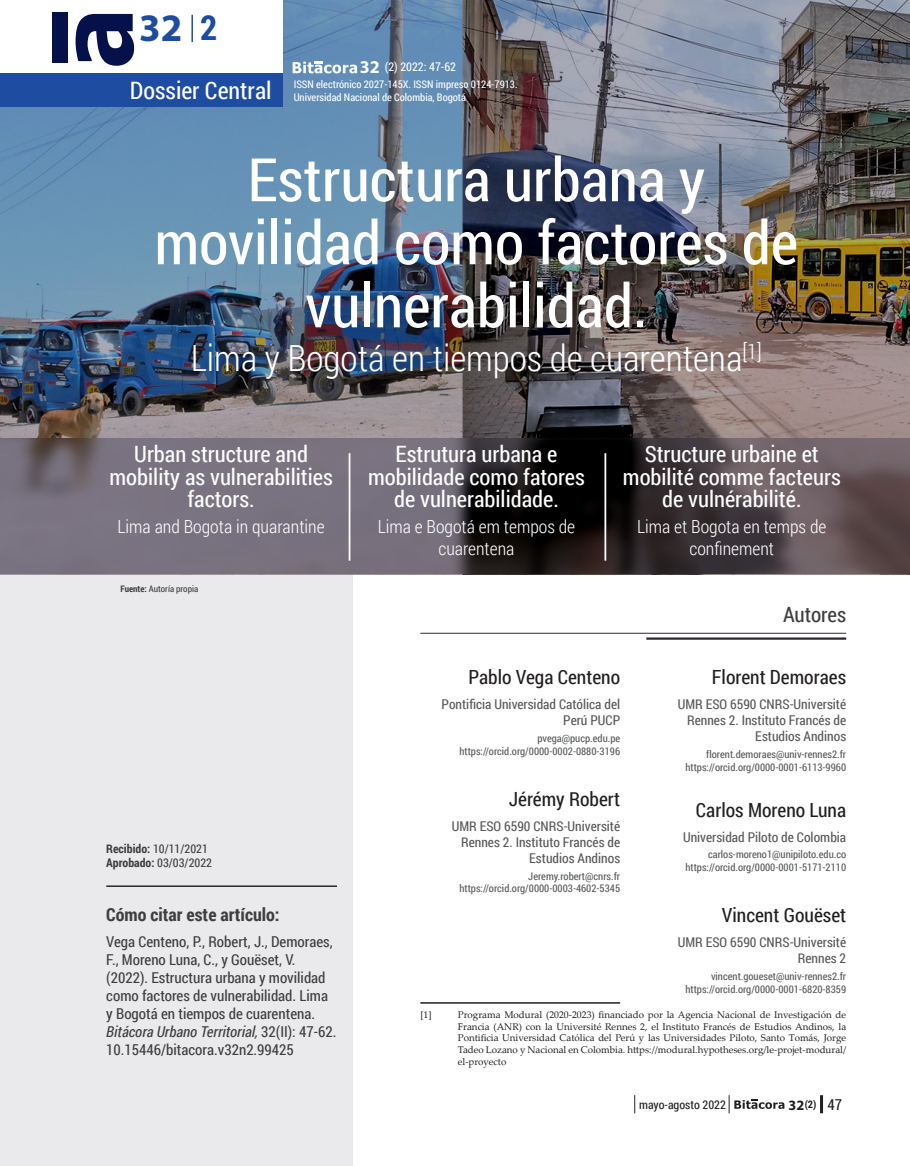
<style>
.page{position:relative;width:910px;height:1166px;background:#fff}
.page>*{position:absolute;margin:0;border:0;box-sizing:border-box;transform-origin:0 0}
.TITULO_main{font:60px/63px "Roboto Condensed";color:#fff;text-align:center}
.t1{font:700 39px "Myriad Pro";color:#1e4ca0}
.TiTULO_Secundario{font:300 36px "Roboto Condensed";color:#fff}
.t2{font:24px "Roboto Condensed";color:#fff}
.TITULO_doblado{font:22.5px/22.5px "Roboto Condensed";color:#fff;text-align:center}
.t3{font:21px "Roboto Condensed";letter-spacing:-.005em;color:#3e3e3f}
.Autor_nombre{font:19.5px "Roboto Condensed";color:#231f20}
.TITULO_SEC_doblado{font:300 18px/21.6px "Roboto Condensed";color:#fff;text-align:center}
.Como_citar_TIT{font:700 18px "Roboto Condensed";color:#3e3e3f}
.t4{font:700 18px "Myriad Pro";color:#fff}
.Como_citar{font:15px/18px "Roboto Condensed";color:#3e3e3f}
.Autor_Rol{font:13.5px/16.2px "Roboto Condensed";color:#57585a;text-align:right}
.t5{font:12px "Roboto Condensed";color:#3e3e3f}
.t6{font:12px "Roboto Condensed";color:#231f20}
.t7{font:12px "Roboto Condensed";color:#fff}
.Autor_info_http{font:10.5px "Roboto Condensed";color:#57585a}
.t8{font:10.5px/12.6px "Roboto Condensed";color:#fff}
.t9{font:700 10.5px "Roboto Condensed";color:#231f20}
.Foot_NoteText{font:9.75px/11.7px "Palatino Linotype";color:#231f20;text-align:justify}
.t10{font:9px "Roboto Condensed";color:#3e3e3f}
.s1{font-family:"Roboto Condensed";font-size:34.5px}
.s2{font-weight:700}
.s3{font-style:italic}
.s4{font-family:"Myriad Pro";font-size:14.25px}
.s5{font-weight:400;font-size:15px}
</style>
<div class="page">
<div style="left:0;top:574px;width:353px;height:591px;background:#eae9eb"></div>
<hr style="left:820px;top:1094px;width:3px;height:18px;background:#231f20">
<svg style="left:729px;top:1095px;width:55px;height:17px"></svg>
<svg style="left:634px;top:1095px;width:1px;height:17px"></svg>
<img style="left:0;top:0;width:910px;height:574px">
<img style="left:0;top:438px;width:910px;height:135px">
<hr style="left:420px;top:632px;width:426px;height:1px;background:#322433">
<hr style="left:646px;top:637px;width:200px;height:2px;background:#322433">
<hr style="left:106px;top:885px;width:231px;height:1px;background:#322433">
<hr style="left:349px;top:453px;width:1px;height:107px;background:#fff">
<hr style="left:604px;top:453px;width:2px;height:107px;background:#fff">
<hr style="left:420px;top:1001px;width:200px;height:2px;background:#231f20">
<svg style="left:293px;top:61px;width:64px;height:12px"></svg>
<div style="left:0;top:0;width:283px;height:106px;background:#fff"></div>
<div style="left:0;top:73px;width:283px;height:33px;background:#1e4ca0"></div>
<div style="left:53px;top:12px;width:15px;height:51px;background:#04114b"></div>
<svg style="left:76px;top:14px;width:58px;height:52px"></svg>
<hr style="left:191px;top:15px;width:2px;height:27px;background:#1e4ca0">
<h2 class="t1" style="left:139px;top:2px;width:80px">32 <span class="s1">2</span></h2>
<h3 class="t2" style="left:130px;top:74px;width:143px">Dossier Central</h3>
<h3 class="t4" style="left:360px;top:55px;width:21px">32</h3>
<p class="t7" style="left:385px;top:58px;width:73px">(2) 2022: 47-62</p>
<p class="t8" style="left:294px;top:78px;width:225px">ISSN electrónico 2027-145X. ISSN impreso 0124-7913.<br>Universidad Nacional de Colombia, Bogotá</p>
<p class="TITULO_main" style="left:154px;top:146px;width:645px">Estructura urbana y movilidad como factores de vulnerabilidad.</p>
<p class="TiTULO_Secundario" style="left:191px;top:333px;width:573px">Lima y Bogotá en tiempos de cuarentena<sup>[1]</sup></p>
<p class="TITULO_doblado" style="left:110px;top:442px;width:225px">Urban structure and mobility as vulnerabilities factors.</p>
<p class="TITULO_SEC_doblado" style="left:118px;top:515px;width:209px">Lima and Bogota in quarantine</p>
<p class="t10" style="left:120px;top:583px;width:79px"><span class="s2">Fuente:</span> Autoría propia</p>
<p class="t5" style="left:106px;top:839px;width:103px"><span class="s2">Recibido:</span> 10/11/2021</p>
<p class="t5" style="left:106px;top:854px;width:107px"><span class="s2">Aprobado:</span> 03/03/2022</p>
<p class="Como_citar_TIT" style="left:106px;top:901px;width:175px">Cómo citar este artículo:</p>
<p class="Como_citar" style="left:106px;top:932px;width:232px">Vega Centeno, P., Robert, J., Demoraes, F., Moreno Luna, C., y Gouëset, V. (2022). Estructura urbana y movilidad como factores de vulnerabilidad. Lima y Bogotá en tiempos de cuarentena.<br><span class="s3">Bitácora Urbano Territorial,</span> 32(II): 47-62.<br>10.15446/bitacora.v32n2.99425</p>
<p class="TITULO_doblado" style="left:368px;top:442px;width:218px">Estrutura urbana e mobilidade como fatores de vulnerabilidade.</p>
<p class="TITULO_SEC_doblado" style="left:378px;top:515px;width:199px">Lima e Bogotá em tempos de cuarentena</p>
<p class="TITULO_doblado" style="left:623px;top:442px;width:219px">Structure urbaine et mobilité comme facteurs de vulnérabilité.</p>
<p class="TITULO_SEC_doblado" style="left:637px;top:515px;width:191px">Lima et Bogota en temps de confinement</p>
<p class="t3" style="left:783px;top:600px;width:65px">Autores</p>
<p class="Autor_nombre" style="left:468px;top:663px;width:153px">Pablo Vega Centeno</p>
<p class="Autor_Rol" style="left:442px;top:695px;width:180px">Pontificia Universidad Católica del<br>Perú PUCP</p>
<p class="Autor_info_http" style="left:537px;top:730px;width:84px">pvega@pucp.edu.pe</p>
<p class="Autor_info_http" style="left:459px;top:743px;width:162px">https://orcid.org/0000-0002-0880-3196</p>
<p class="Autor_nombre" style="left:509px;top:785px;width:113px">Jérémy Robert</p>
<p class="Autor_Rol" style="left:452px;top:816px;width:170px">UMR ESO 6590 CNRS-Université<br>Rennes 2. Instituto Francés de<br>Estudios Andinos</p>
<p class="Autor_info_http" style="left:528px;top:868px;width:93px">Jeremy.robert@cnrs.fr</p>
<p class="Autor_info_http" style="left:459px;top:881px;width:162px">https://orcid.org/0000-0003-4602-5345</p>
<p class="Autor_nombre" style="left:712px;top:663px;width:136px">Florent Demoraes</p>
<p class="Autor_Rol" style="left:678px;top:695px;width:170px">UMR ESO 6590 CNRS-Université<br>Rennes 2. Instituto Francés de<br>Estudios Andinos</p>
<p class="Autor_info_http" style="left:706px;top:747px;width:141px">florent.demoraes@univ-rennes2.fr</p>
<p class="Autor_info_http" style="left:685px;top:759px;width:162px">https://orcid.org/0000-0001-6113-9960</p>
<p class="Autor_nombre" style="left:696px;top:796px;width:152px">Carlos Moreno Luna</p>
<p class="Autor_Rol" style="left:683px;top:828px;width:165px">Universidad Piloto de Colombia</p>
<p class="Autor_info_http" style="left:708px;top:847px;width:140px">carlos-moreno1@unipiloto.edu.co</p>
<p class="Autor_info_http" style="left:685px;top:859px;width:162px">https://orcid.org/0000-0001-5171-2110</p>
<p class="Autor_nombre" style="left:722px;top:901px;width:126px">Vincent Gouëset</p>
<p class="Autor_Rol" style="left:678px;top:933px;width:170px">UMR ESO 6590 CNRS-Université<br>Rennes 2</p>
<p class="Autor_info_http" style="left:711px;top:968px;width:137px">vincent.goueset@univ-rennes2.fr</p>
<p class="Autor_info_http" style="left:685px;top:981px;width:162px">https://orcid.org/0000-0001-6820-8359</p>
<p class="Foot_NoteText" style="left:420px;top:1007px;width:13px">[1]</p>
<p class="Foot_NoteText" style="left:458px;top:1007px;width:390px">Programa Modural (2020-2023) financiado por la Agencia Nacional de Investigación de Francia (ANR) con la Université Rennes 2, el Instituto Francés de Estudios Andinos, la Pontificia Universidad Católica del Perú y las Universidades Piloto, Santo Tomás, Jorge Tadeo Lozano y Nacional en Colombia. https://modural.hypotheses.org/le-projet-modural/ el-proyecto</p>
<p class="t6" style="left:639px;top:1095px;width:88px">mayo-agosto 2022</p>
<p class="t9" style="left:788px;top:1096px;width:55px"><span class="s4">32</span>(2) <span class="s5">47</span></p>
</div>
